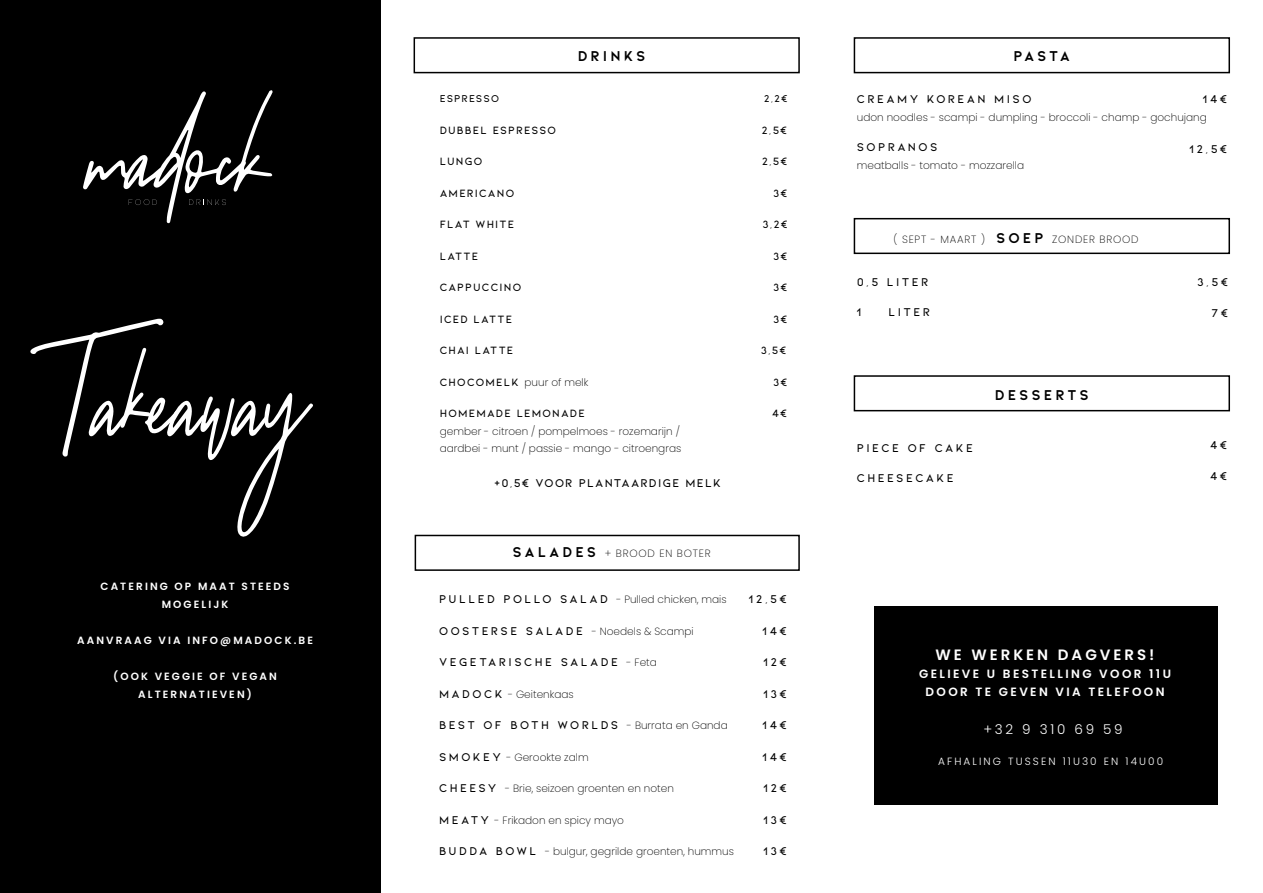
<style>
.page{position:relative;width:1263px;height:893px;background:#fff}
.page>*{position:absolute;margin:0;border:0;box-sizing:border-box;transform-origin:0 0}
.t1{font:90px "Sydney Alternate";letter-spacing:-.035em;color:#fff}
.t2{font:700 15px "Kiona";letter-spacing:.195em;color:#000}
.t3{font:600 15px "Poppins";letter-spacing:.2em;color:#fff}
.t4{font:300 13.5px "Poppins";letter-spacing:.2em;color:#fff}
.t5{font:600 12px "Kiona";letter-spacing:.2em;color:#000}
.t6{font:600 12px/18px "Poppins";letter-spacing:.2em;color:#fff;text-align:center}
.t7{font:600 12px "Kiona";letter-spacing:.1em;color:#000}
.t8{font:600 11.25px "Kiona";letter-spacing:.1em;color:#000}
.t9{font:200 10.5px/16.5px "Poppins";color:#000}
.t10{font:600 10.5px/18px "Poppins";letter-spacing:.2em;color:#fff;text-align:center}
.t11{font:200 10.5px "Poppins";letter-spacing:.075em;color:#000}
.t12{font:300 10.5px "Poppins";letter-spacing:.2em;color:#fff}
.t13{font:600 10.5px "Kiona";letter-spacing:.095em;color:#000}
.s1{font-family:"Kiona";font-weight:600;font-size:11.25px}
.s2{font-family:"Kiona";font-weight:700;font-size:15px}
.s3{font-family:"Kiona";font-weight:600;font-size:12px}
.s4{font-family:"Poppins";font-weight:200;font-size:10.5px}
</style>
<div class="page">
<div style="left:874px;top:606px;width:343px;height:199px;background:#000"></div>
<div style="left:414px;top:37px;width:386px;height:36px;border:2px solid #000"></div>
<div style="left:415px;top:535px;width:385px;height:36px;border:2px solid #000"></div>
<div style="left:854px;top:218px;width:376px;height:36px;border:2px solid #000"></div>
<div style="left:854px;top:375px;width:376px;height:36px;border:2px solid #000"></div>
<div style="left:0;top:0;width:381px;height:893px;background:#000"></div>
<svg style="left:83px;top:90px;width:190px;height:133px"></svg>
<div style="left:854px;top:37px;width:376px;height:36px;border:2px solid #000"></div>
<h1 class="t1" style="left:62px;top:346px;width:249px">Takeaway</h1>
<p class="t10" style="left:101px;top:577px;width:191px">CATERING OP MAAT STEEDS<br>MOGELIJK</p>
<p class="t10" style="left:77px;top:631px;width:237px">AANVRAAG VIA INFO@MADOCK.BE</p>
<p class="t10" style="left:113px;top:667px;width:165px">(OOK VEGGIE OF VEGAN<br>ALTERNATIEVEN)</p>
<h2 class="t2" style="left:578px;top:48px;width:69px">DRINKS</h2>
<p class="t13" style="left:440px;top:93px;width:61px">ESPRESSO</p>
<p class="t13" style="left:764px;top:93px;width:25px">2,2€</p>
<p class="t8" style="left:440px;top:123px;width:118px">DUBBEL ESPRESSO</p>
<p class="t8" style="left:762px;top:123px;width:27px">2,5€</p>
<p class="t8" style="left:440px;top:155px;width:44px">LUNGO</p>
<p class="t8" style="left:762px;top:155px;width:27px">2,5€</p>
<p class="t8" style="left:440px;top:186px;width:76px">AMERICANO</p>
<p class="t8" style="left:773px;top:186px;width:16px">3€</p>
<p class="t8" style="left:440px;top:218px;width:76px">FLAT WHITE</p>
<p class="t8" style="left:762px;top:218px;width:27px">3,2€</p>
<p class="t8" style="left:440px;top:249px;width:40px">LATTE</p>
<p class="t8" style="left:773px;top:249px;width:16px">3€</p>
<p class="t8" style="left:440px;top:281px;width:83px">CAPPUCCINO</p>
<p class="t8" style="left:773px;top:281px;width:16px">3€</p>
<p class="t8" style="left:440px;top:312px;width:74px">ICED LATTE</p>
<p class="t8" style="left:773px;top:312px;width:16px">3€</p>
<p class="t8" style="left:440px;top:344px;width:75px">CHAI LATTE</p>
<p class="t8" style="left:761px;top:344px;width:27px">3,5€</p>
<p class="t9" style="left:440px;top:374px;width:150px"><span class="s1">CHOCOMELK</span> puur of melk</p>
<p class="t8" style="left:773px;top:375px;width:16px">3€</p>
<p class="t8" style="left:440px;top:407px;width:147px">HOMEMADE LEMONADE</p>
<p class="t8" style="left:772px;top:407px;width:17px">4€</p>
<p class="t9" style="left:440px;top:423px;width:243px">gember - citroen / pompelmoes - rozemarijn / aardbei - munt / passie - mango - citroengras</p>
<p class="t7" style="left:494px;top:476px;width:228px">+0,5€ VOOR PLANTAARDIGE MELK</p>
<p class="t11" style="left:512px;top:548px;width:200px"><span class="s2">SALADES</span> + BROOD EN BOTER</p>
<p class="t9" style="left:439px;top:591px;width:289px"><span class="s3">P U L L E D P O L LO S A L A D</span> - Pulled chicken, mais</p>
<p class="t9" style="left:439px;top:623px;width:256px"><span class="s3">OOSTERSE SALADE</span> - Noedels &amp; Scampi</p>
<p class="t5" style="left:439px;top:655px;width:219px">VEGETARISCHE SALADE <span class="s4">- Feta</span></p>
<p class="t9" style="left:439px;top:686px;width:136px"><span class="s3">M A D O C K</span> - Geitenkaas</p>
<p class="t5" style="left:439px;top:718px;width:290px">BEST OF BOTH WORLDS <span class="s4">- Burrata en Ganda</span></p>
<p class="t9" style="left:439px;top:749px;width:151px"><span class="s3">S M O K E Y</span> - Gerookte zalm</p>
<p class="t9" style="left:439px;top:780px;width:236px"><span class="s3">C H E E S Y</span> - Brie, seizoen groenten en noten</p>
<p class="t9" style="left:439px;top:812px;width:186px"><span class="s3">M E AT Y</span> - Frikadon en spicy mayo</p>
<p class="t9" style="left:439px;top:843px;width:296px"><span class="s3">B U D DA B O W L</span> - bulgur, gegrilde groenten, hummus</p>
<p class="t5" style="left:749px;top:592px;width:40px">12,5€</p>
<p class="t5" style="left:762px;top:624px;width:26px">14€</p>
<p class="t5" style="left:763px;top:655px;width:25px">12€</p>
<p class="t5" style="left:763px;top:687px;width:25px">13€</p>
<p class="t5" style="left:762px;top:718px;width:26px">14€</p>
<p class="t5" style="left:762px;top:750px;width:26px">14€</p>
<p class="t5" style="left:763px;top:781px;width:25px">12€</p>
<p class="t5" style="left:763px;top:813px;width:25px">13€</p>
<p class="t5" style="left:763px;top:844px;width:25px">13€</p>
<h2 class="t2" style="left:1013px;top:48px;width:58px">PASTA</h2>
<p class="t5" style="left:857px;top:92px;width:176px">CREAMY KOREAN MISO</p>
<p class="t9" style="left:857px;top:109px;width:351px">udon noodles - scampi - dumpling - broccoli - champ - gochujang</p>
<p class="t5" style="left:857px;top:140px;width:82px">SOPRANOS</p>
<p class="t9" style="left:857px;top:157px;width:169px">meatballs - tomato - mozzarella</p>
<p class="t5" style="left:1203px;top:92px;width:26px">14€</p>
<p class="t5" style="left:1189px;top:142px;width:40px">12,5€</p>
<p class="t11" style="left:893px;top:233px;width:93px">( SEPT - MAART )</p>
<p class="t11" style="left:996px;top:233px;width:144px"><span class="s2">SOEP</span> ZONDER BROOD</p>
<p class="t5" style="left:857px;top:276px;width:73px">0,5 LITER</p>
<p class="t5" style="left:857px;top:306px;width:6px">1</p>
<p class="t5" style="left:888px;top:306px;width:43px">LITER</p>
<p class="t5" style="left:1197px;top:275px;width:33px">3,5€</p>
<p class="t5" style="left:1211px;top:307px;width:18px">7€</p>
<h2 class="t2" style="left:995px;top:386px;width:95px">DESSERTS</h2>
<p class="t5" style="left:857px;top:441px;width:118px">PIECE OF CAKE</p>
<p class="t5" style="left:857px;top:471px;width:98px">CHEESECAKE</p>
<p class="t5" style="left:1210px;top:438px;width:19px">4€</p>
<p class="t5" style="left:1210px;top:470px;width:19px">4€</p>
<h2 class="t3" style="left:935px;top:646px;width:221px">WE WERKEN DAGVERS!</h2>
<p class="t6" style="left:919px;top:664px;width:253px">GELIEVE U BESTELLING VOOR 11U<br>DOOR TE GEVEN VIA TELEFOON</p>
<p class="t4" style="left:983px;top:721px;width:141px">+32 9 310 69 59</p>
<p class="t12" style="left:938px;top:755px;width:227px">AFHALING TUSSEN 11U30 EN 14U00</p>
</div>
